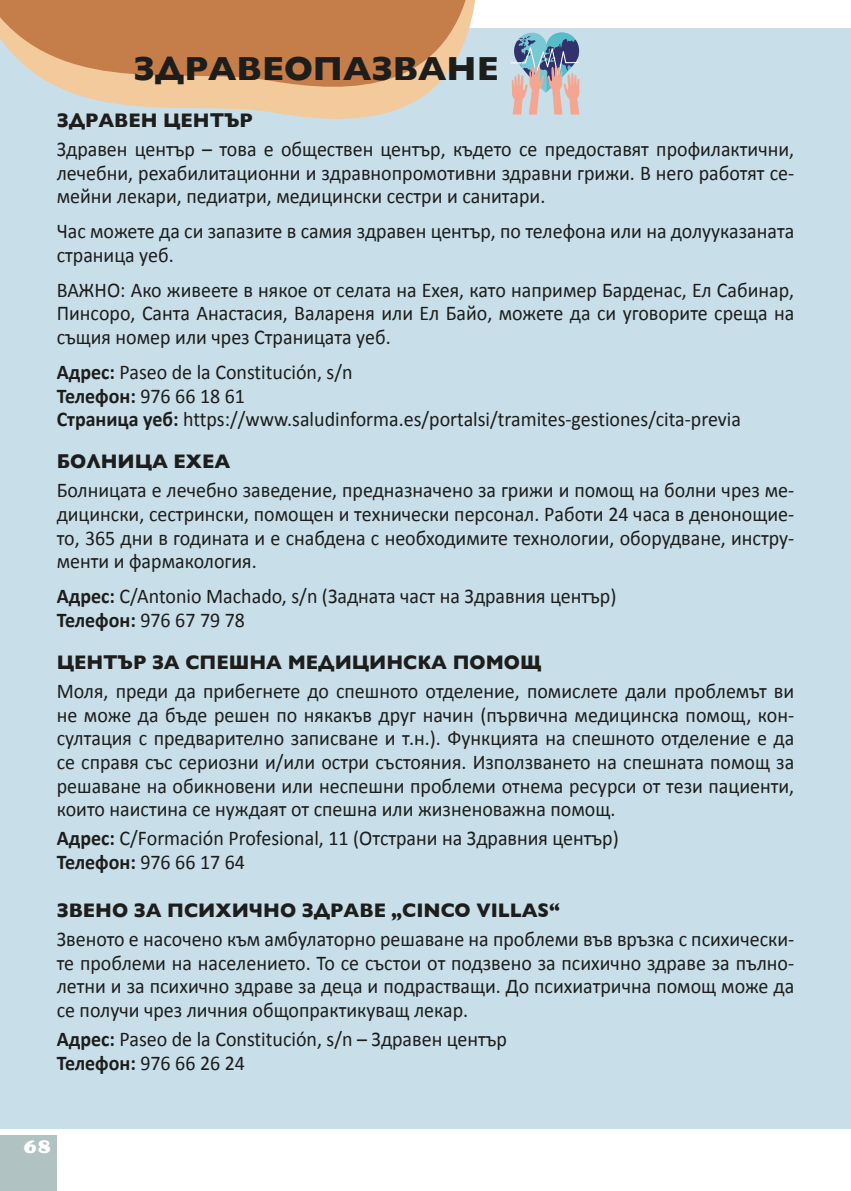
<style>
.page{position:relative;width:851px;height:1191px;background:#fff}
.page>*{position:absolute;margin:0;border:0;box-sizing:border-box;transform-origin:0 0}
.t1{font:700 34px "Gill Sans";color:#1d1d1b}
.t2{font:21px/23.6px "Calibri";color:#1d1d1b;text-align:justify;scale:.95 1}
.t3{font:700 20px "Gill Sans";color:#1d1d1b;scale:.95 1}
.t4{font:18px "Oilvare Base";color:#fff}
.s1{font-weight:700}
</style>
<div class="page">
<div style="left:0;top:1135px;width:57px;height:56px;background:#b0c2c2"></div>
<div style="left:0;top:28px;width:850px;height:1100px;background:#c8dee9"></div>
<svg style="left:89px;top:98px;width:331px;height:21px;fill:#f3ca9c"></svg>
<svg style="left:0;top:0;width:476px;height:98px;background:#d09769"></svg>
<svg style="left:511px;top:32px;width:68px;height:83px"></svg>
<h1 class="t1" style="left:134px;top:49px;width:366px">ЗДРАВЕОПАЗВАНЕ</h1>
<p class="t3" style="left:57px;top:108px;width:208px">ЗДРАВЕН ЦЕНТЪР</p>
<p class="t2" style="left:57px;top:136px;width:777px">Здравен център – това е обществен център, където се предоставят профилактични, лечебни, рехабилитационни и здравнопромотивни здравни грижи. В него работят се&shy;мейни лекари, педиатри, медицински сестри и санитари.</p>
<p class="t2" style="left:57px;top:218px;width:777px">Час можете да си запазите в самия здравен център, по телефона или на долууказаната страница уеб.</p>
<p class="t2" style="left:57px;top:277px;width:777px">ВАЖНО: Ако живеете в някое от селата на Ехея, като например Барденас, Ел Сабинар, Пинсоро, Санта Анастасия, Валареня или Ел Байо, можете да си уговорите среща на същия номер или чрез Страницата уеб.</p>
<p class="t2" style="left:57px;top:359px;width:721px;text-align:left"><span class="s1">Адрес:</span> Paseo de la Constitución, s/n<br><span class="s1">Телефон:</span> 976 66 18 61<br><span class="s1">Страница уеб:</span> https://www.saludinforma.es/portalsi/tramites-gestiones/cita-previa</p>
<p class="t3" style="left:57px;top:450px;width:184px">БОЛНИЦА EХEA</p>
<p class="t2" style="left:57px;top:477px;width:777px">Болницата е лечебно заведение, предназначено за грижи и помощ на болни чрез ме&shy;дицински, сестрински, помощен и технически персонал. Работи 24 часа в денонощие&shy;то, 365 дни в годината и е снабдена с необходимите технологии, оборудване, инстру&shy;менти и фармакология.</p>
<p class="t2" style="left:57px;top:583px;width:590px"><span class="s1">Адрес:</span> C/Antonio Machado, s/n (Задната част на Здравния център)<br><span class="s1">Телефон:</span> 976 67 79 78</p>
<p class="t3" style="left:57px;top:650px;width:511px">ЦЕНТЪР ЗА СПЕШНА МЕДИЦИНСКА ПОМОЩ</p>
<p class="t2" style="left:57px;top:678px;width:777px">Моля, преди да прибегнете до спешното отделение, помислете дали проблемът ви не може да бъде решен по някакъв друг начин (първична медицинска помощ, кон&shy;султация с предварително записване и т.н.). Функцията на спешното отделение е да се справя със сериозни и/или остри състояния. Използването на спешната помощ за решаване на обикновени или неспешни проблеми отнема ресурси от тези пациенти, които наистина се нуждаят от спешна или жизненоважна помощ.</p>
<p class="t2" style="left:57px;top:825px;width:593px"><span class="s1">Адрес:</span> C/Formación Profesional, 11 (Отстрани на Здравния център)<br><span class="s1">Телефон:</span> 976 66 17 64</p>
<p class="t3" style="left:57px;top:898px;width:531px">ЗВЕНО ЗА ПСИХИЧНО ЗДРАВЕ „CINCO VILLAS“</p>
<p class="t2" style="left:57px;top:926px;width:777px">Звеното е насочено към амбулаторно решаване на проблеми във връзка с психически&shy;те проблеми на населението. То се състои от подзвено за психично здраве за пълно&shy;летни и за психично здраве за деца и подрастващи. До психиатрична помощ може да се получи чрез личния общопрактикуващ лекар.</p>
<p class="t2" style="left:57px;top:1026px;width:475px"><span class="s1">Адрес:</span> Paseo de la Constitución, s/n – Здравен център<br><span class="s1">Телефон:</span> 976 66 26 24</p>
<p class="t4" style="left:23px;top:1136px;width:29px">68</p>
</div>
